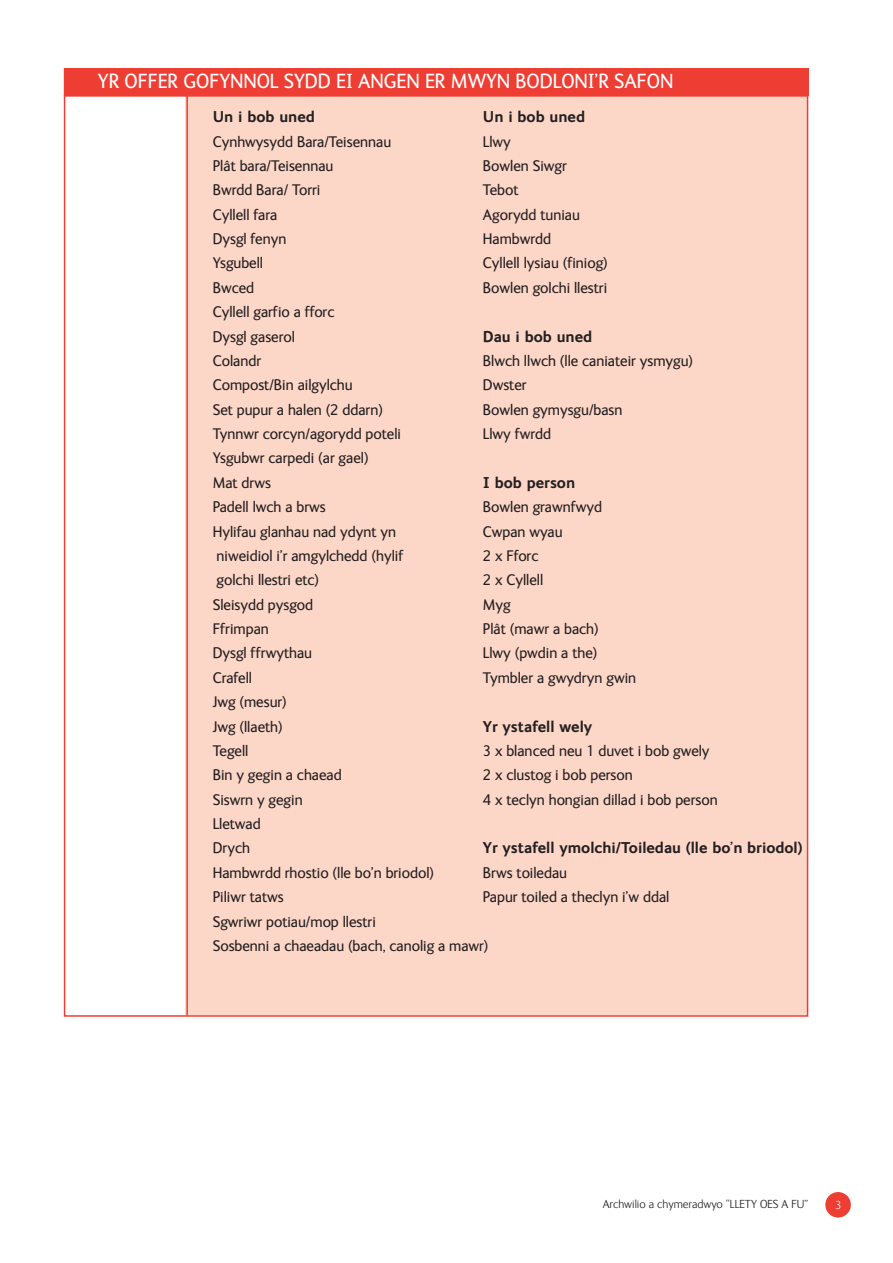
<style>
.page{position:relative;width:893px;height:1263px;background:#fff}
.page>*{position:absolute;margin:0;border:0;box-sizing:border-box;transform-origin:0 0}
.t1{font:21px "FS Ingrid";color:#fff}
.t2{font:15.75px/24.5px "FS Ingrid";color:#231f20}
.t3{font:700 15.75px "FS Ingrid";color:#231f20}
.t4{font:300 12px "FS Ingrid";color:#231f20}
.t5{font:300 12px "FS Ingrid";color:#fff}
</style>
<div class="page">
<div style="left:825px;top:1192px;width:25px;height:26px;background:#ee3e34;border-radius:50%"></div>
<div style="left:186px;top:96px;width:622px;height:919px;background:#fcd6c7"></div>
<div style="left:64px;top:68px;width:744px;height:28px;background:#ee3e34"></div>
<hr style="left:64px;top:95px;width:744px;height:2px;background:#ee3e34">
<hr style="left:186px;top:95px;width:2px;height:921px;background:#ee3e34">
<h1 class="t1" style="left:98px;top:73px;width:577px">YR OFFER GOFYNNOL SYDD EI ANGEN ER MWYN BODLONI’R SAFON</h1>
<p class="t3" style="left:213px;top:111px;width:104px">Un i bob uned</p>
<p class="t3" style="left:483px;top:111px;width:104px">Un i bob uned</p>
<p class="t2" style="left:213px;top:131px;width:180px">Cynhwysydd Bara/Teisennau</p>
<p class="t2" style="left:483px;top:131px;width:29px">Llwy</p>
<p class="t2" style="left:213px;top:155px;width:122px">Plât bara/Teisennau</p>
<p class="t2" style="left:483px;top:155px;width:85px">Bowlen Siwgr</p>
<p class="t2" style="left:213px;top:179px;width:109px">Bwrdd Bara/ Torri</p>
<p class="t2" style="left:483px;top:179px;width:37px">Tebot</p>
<p class="t2" style="left:213px;top:204px;width:66px">Cyllell fara</p>
<p class="t2" style="left:483px;top:204px;width:98px">Agorydd tuniau</p>
<p class="t2" style="left:213px;top:228px;width:75px">Dysgl fenyn</p>
<p class="t2" style="left:483px;top:228px;width:70px">Hambwrdd</p>
<p class="t2" style="left:213px;top:252px;width:52px">Ysgubell</p>
<p class="t2" style="left:483px;top:252px;width:126px">Cyllell lysiau (finiog)</p>
<p class="t2" style="left:213px;top:277px;width:43px">Bwced</p>
<p class="t2" style="left:483px;top:277px;width:126px">Bowlen golchi llestri</p>
<p class="t2" style="left:213px;top:301px;width:123px">Cyllell garfio a fforc<br>Dysgl gaserol</p>
<p class="t3" style="left:483px;top:331px;width:111px">Dau i bob uned</p>
<p class="t2" style="left:213px;top:350px;width:50px">Colandr</p>
<p class="t2" style="left:483px;top:350px;width:212px">Blwch llwch (lle caniateir ysmygu)</p>
<p class="t2" style="left:213px;top:374px;width:141px">Compost/Bin ailgylchu</p>
<p class="t2" style="left:483px;top:374px;width:45px">Dwster</p>
<p class="t2" style="left:213px;top:399px;width:172px">Set pupur a halen (2 ddarn)</p>
<p class="t2" style="left:483px;top:399px;width:141px">Bowlen gymysgu/basn</p>
<p class="t2" style="left:213px;top:423px;width:190px">Tynnwr corcyn/agorydd poteli</p>
<p class="t2" style="left:483px;top:423px;width:70px">Llwy fwrdd</p>
<p class="t2" style="left:213px;top:447px;width:157px">Ysgubwr carpedi (ar gael)<br>Mat drws</p>
<p class="t3" style="left:483px;top:477px;width:94px">I bob person</p>
<p class="t2" style="left:213px;top:496px;width:115px">Padell lwch a brws</p>
<p class="t2" style="left:483px;top:496px;width:121px">Bowlen grawnfwyd</p>
<p class="t2" style="left:213px;top:521px;width:185px">Hylifau glanhau nad ydynt yn</p>
<p class="t2" style="left:483px;top:521px;width:81px">Cwpan wyau</p>
<p class="t2" style="left:216px;top:545px;width:188px">niweidiol i’r amgylchedd (hylif</p>
<p class="t2" style="left:483px;top:545px;width:57px">2 x Fforc</p>
<p class="t2" style="left:216px;top:569px;width:104px">golchi llestri etc)</p>
<p class="t2" style="left:483px;top:569px;width:62px">2 x Cyllell</p>
<p class="t2" style="left:213px;top:594px;width:102px">Sleisydd pysgod</p>
<p class="t2" style="left:483px;top:594px;width:29px">Myg</p>
<p class="t2" style="left:213px;top:618px;width:58px">Ffrimpan</p>
<p class="t2" style="left:483px;top:618px;width:117px">Plât (mawr a bach)</p>
<p class="t2" style="left:213px;top:642px;width:101px">Dysgl ffrwythau</p>
<p class="t2" style="left:483px;top:642px;width:116px">Llwy (pwdin a the)</p>
<p class="t2" style="left:213px;top:667px;width:41px">Crafell</p>
<p class="t2" style="left:483px;top:667px;width:155px">Tymbler a gwydryn gwin</p>
<p class="t2" style="left:213px;top:691px;width:76px">Jwg (mesur)<br>Jwg (llaeth)</p>
<p class="t3" style="left:483px;top:721px;width:111px">Yr ystafell wely</p>
<p class="t2" style="left:213px;top:740px;width:37px">Tegell</p>
<p class="t2" style="left:483px;top:740px;width:228px">3 x blanced neu 1 duvet i bob gwely</p>
<p class="t2" style="left:213px;top:764px;width:130px">Bin y gegin a chaead</p>
<p class="t2" style="left:483px;top:764px;width:151px">2 x clustog i bob person</p>
<p class="t2" style="left:213px;top:789px;width:91px">Siswrn y gegin</p>
<p class="t2" style="left:483px;top:789px;width:236px">4 x teclyn hongian dillad i bob person</p>
<p class="t2" style="left:213px;top:813px;width:50px">Lletwad<br>Drych</p>
<p class="t3" style="left:483px;top:843px;width:321px">Yr ystafell ymolchi/Toiledau (lle bo’n briodol)</p>
<p class="t2" style="left:213px;top:862px;width:223px">Hambwrdd rhostio (lle bo’n briodol)</p>
<p class="t2" style="left:483px;top:862px;width:86px">Brws toiledau</p>
<p class="t2" style="left:213px;top:886px;width:73px">Piliwr tatws</p>
<p class="t2" style="left:483px;top:886px;width:188px">Papur toiled a theclyn i’w ddal</p>
<p class="t2" style="left:213px;top:911px;width:277px">Sgwriwr potiau/mop llestri<br>Sosbenni a chaeadau (bach, canolig a mawr)</p>
<p class="t4" style="left:602px;top:1199px;width:207px">Archwilio a chymeradwyo “LLETY OES A FU”</p>
<p class="t5" style="left:835px;top:1201px;width:7px">3</p>
</div>
